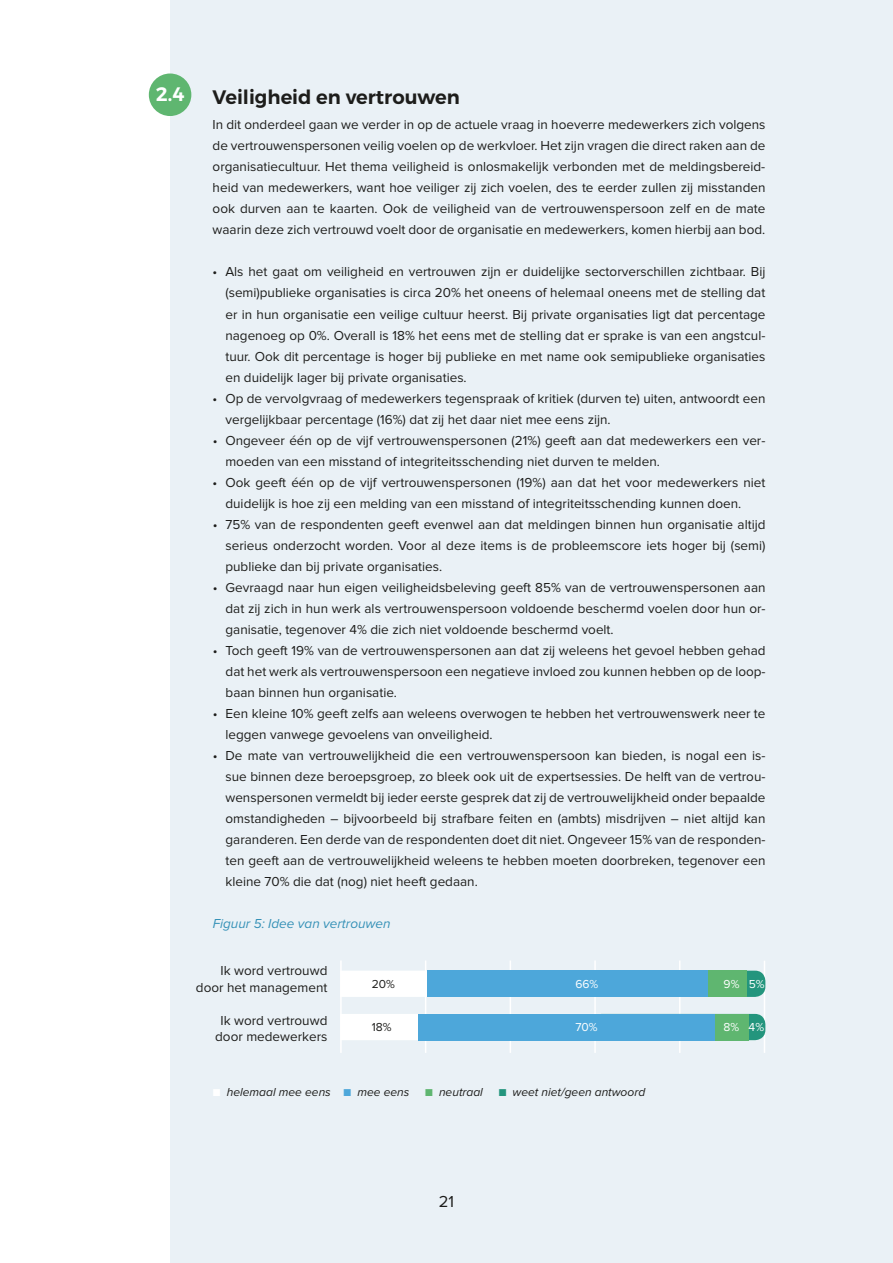
<style>
.page{position:relative;width:893px;height:1263px;background:#fff}
.page>*{position:absolute;margin:0;border:0;box-sizing:border-box;transform-origin:0 0}
.t1{font:600 19.5px "Montserrat";color:#1d1d1b}
.t2{font:600 19.5px "Montserrat";color:#fff}
.t3{font:16.5px "Proxima Nova";color:#1d1d1b}
.t4{font:13.5px/21px "Proxima Nova";color:#1d1d1b;text-align:justify}
.t5{font:italic 13.5px "Proxima Nova";color:#3591b7}
.t6{font:italic 12px "Proxima Nova";color:#1d1d1b}
.t7{font:12px "Proxima Nova";color:#fff}
.t8{font:12px "Proxima Nova";color:#1d1d1b}
.s1{color:#fff}
.s2{color:#4da7da}
.s3{color:#5fb670}
.s4{color:#23957d}
</style>
<div class="page">
<div style="left:170px;top:0;width:723px;height:1263px;background:#eaf1f6"></div>
<hr style="left:340px;top:960px;width:2px;height:93px;background:#fff">
<hr style="left:425px;top:960px;width:1px;height:93px;background:#fff">
<hr style="left:510px;top:960px;width:1px;height:93px;background:#fff">
<hr style="left:594px;top:960px;width:2px;height:93px;background:#fff">
<hr style="left:679px;top:960px;width:1px;height:93px;background:#fff">
<hr style="left:764px;top:961px;width:1px;height:92px;background:#fff">
<div style="left:149px;top:74px;width:42px;height:42px;background:#5fb670;border-radius:50%"></div>
<div style="left:342px;top:971px;width:423px;height:26px;background:#fff"></div>
<div style="left:591px;top:971px;width:174px;height:26px;background:#23957d;border-radius:10px"></div>
<div style="left:708px;top:971px;width:38px;height:26px;background:#5fb670"></div>
<div style="left:427px;top:971px;width:281px;height:26px;background:#4da7da"></div>
<div style="left:342px;top:1014px;width:423px;height:26px;background:#fff"></div>
<div style="left:591px;top:1014px;width:174px;height:26px;background:#23957d;border-radius:10px"></div>
<div style="left:714px;top:1014px;width:34px;height:26px;background:#5fb670"></div>
<div style="left:418px;top:1014px;width:296px;height:26px;background:#4da7da"></div>
<h1 class="t2" style="left:156px;top:82px;width:30px">2.4</h1>
<h1 class="t1" style="left:213px;top:85px;width:249px">Veiligheid en vertrouwen</h1>
<p class="t4" style="left:213px;top:115px;width:554px">In dit onderdeel gaan we verder in op de actuele vraag in hoeverre medewerkers zich volgens de vertrouwenspersonen veilig voelen op de werkvloer. Het zijn vragen die direct raken aan de organisatiecultuur. Het thema veiligheid is onlosmakelijk verbonden met de meldingsbereid&shy;heid van medewerkers, want hoe veiliger zij zich voelen, des te eerder zullen zij misstanden ook durven aan te kaarten. Ook de veiligheid van de vertrouwenspersoon zelf en de mate waarin deze zich vertrouwd voelt door de organisatie en medewerkers, komen hierbij aan bod.</p>
<p class="t4" style="left:225px;top:262px;width:542px;text-indent:-13px">• Als het gaat om veiligheid en vertrouwen zijn er duidelijke sectorverschillen zichtbaar. Bij (semi)publieke organisaties is circa 20% het oneens of helemaal oneens met de stelling dat er in hun organisatie een veilige cultuur heerst. Bij private organisaties ligt dat percentage nagenoeg op 0%. Overall is 18% het eens met de stelling dat er sprake is van een angstcul&shy;tuur. Ook dit percentage is hoger bij publieke en met name ook semipublieke organisaties en duidelijk lager bij private organisaties.</p>
<p class="t4" style="left:225px;top:388px;width:541px;text-indent:-13px">• Op de vervolgvraag of medewerkers tegenspraak of kritiek (durven te) uiten, antwoordt een vergelijkbaar percentage (16%) dat zij het daar niet mee eens zijn.</p>
<p class="t4" style="left:225px;top:430px;width:542px;text-indent:-13px">• Ongeveer één op de vijf vertrouwenspersonen (21%) geeft aan dat medewerkers een ver&shy;moeden van een misstand of integriteitsschending niet durven te melden.</p>
<p class="t4" style="left:225px;top:472px;width:541px;text-indent:-13px">• Ook geeft één op de vijf vertrouwenspersonen (19%) aan dat het voor medewerkers niet duidelijk is hoe zij een melding van een misstand of integriteitsschending kunnen doen.</p>
<p class="t4" style="left:225px;top:514px;width:541px;text-indent:-13px">• 75% van de respondenten geeft evenwel aan dat meldingen binnen hun organisatie altijd serieus onderzocht worden. Voor al deze items is de probleemscore iets hoger bij (semi) publieke dan bij private organisaties.</p>
<p class="t4" style="left:226px;top:577px;width:541px;text-indent:-13px">• Gevraagd naar hun eigen veiligheidsbeleving geeft 85% van de vertrouwenspersonen aan dat zij zich in hun werk als vertrouwenspersoon voldoende beschermd voelen door hun or&shy;ganisatie, tegenover 4% die zich niet voldoende beschermd voelt.</p>
<p class="t4" style="left:226px;top:640px;width:542px;text-indent:-13px">• Toch geeft 19% van de vertrouwenspersonen aan dat zij weleens het gevoel hebben gehad dat het werk als vertrouwenspersoon een negatieve invloed zou kunnen hebben op de loop&shy;baan binnen hun organisatie.</p>
<p class="t4" style="left:225px;top:703px;width:541px;text-indent:-13px">• Een kleine 10% geeft zelfs aan weleens overwogen te hebben het vertrouwenswerk neer te leggen vanwege gevoelens van onveiligheid.</p>
<p class="t4" style="left:225px;top:745px;width:542px;text-indent:-13px">• De mate van vertrouwelijkheid die een vertrouwenspersoon kan bieden, is nogal een is&shy;sue binnen deze beroepsgroep, zo bleek ook uit de expertsessies. De helft van de vertrou&shy;wenspersonen vermeldt bij ieder eerste gesprek dat zij de vertrouwelijkheid onder bepaalde omstandigheden – bijvoorbeeld bij strafbare feiten en (ambts) misdrijven – niet altijd kan garanderen. Een derde van de respondenten doet dit niet. Ongeveer 15% van de responden&shy;ten geeft aan de vertrouwelijkheid weleens te hebben moeten doorbreken, tegenover een kleine 70% die dat (nog) niet heeft gedaan.</p>
<p class="t5" style="left:213px;top:916px;width:179px">Figuur 5: Idee van vertrouwen</p>
<p class="t4" style="left:196px;top:963px;width:133px;line-height:16.5px;text-align:right">Ik word vertrouwd door het management</p>
<p class="t4" style="left:215px;top:1012px;width:114px;line-height:16.5px;text-align:center">Ik word vertrouwd door medewerkers</p>
<p class="t8" style="left:372px;top:977px;width:25px">20%</p>
<p class="t7" style="left:575px;top:977px;width:24px">66%</p>
<p class="t7" style="left:724px;top:977px;width:43px">9% 5%</p>
<p class="t8" style="left:372px;top:1020px;width:21px">18%</p>
<p class="t7" style="left:575px;top:1020px;width:24px">70%</p>
<p class="t7" style="left:724px;top:1020px;width:42px">8% 4%</p>
<p class="t6" style="left:213px;top:1085px;width:198px"><span class="s1">■</span> helemaal mee eens <span class="s2">■</span> mee eens</p>
<p class="t6" style="left:425px;top:1085px;width:60px"><span class="s3">■</span> neutraal</p>
<p class="t6" style="left:498px;top:1085px;width:148px"><span class="s4">■</span> weet niet/geen antwoord</p>
<p class="t3" style="left:439px;top:1192px;width:17px">21</p>
</div>
